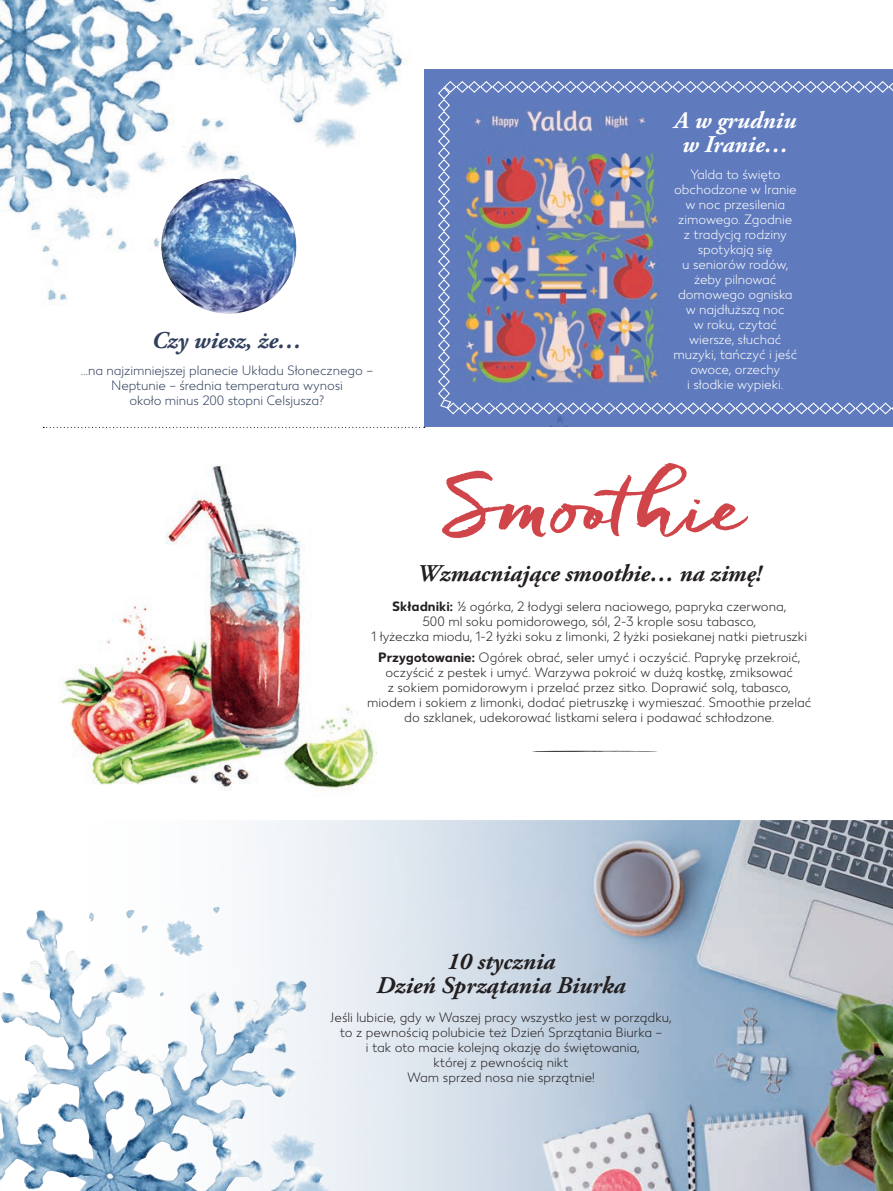
<style>
.page{position:relative;width:893px;height:1191px;background:#fff}
.page>*{position:absolute;margin:0;border:0;box-sizing:border-box;transform-origin:0 0}
.t1{font:85.95px "Freeland";color:#d0454a}
.przepisy_Beata_tytul{font:italic 700 24px/24px "Adobe Garamond Pro";letter-spacing:-.005em;color:#231f20;text-align:center}
.Garamond_bold_italic{font:italic 700 24px/24px "Adobe Garamond Pro";color:#fff;text-align:center}
.Garamond_bold_italic-2{font:italic 700 24px "Adobe Garamond Pro";color:#30405d}
.t2{font:300 13.5px/15px "Kaufland";color:#231f20;text-align:center}
.Garamond_bold_italic-3{font:300 13.5px/15px "Kaufland";letter-spacing:-.005em;color:#fff;text-align:center}
.Garamond_bold_italic-4{font:300 13.5px/15px "Kaufland";letter-spacing:-.005em;color:#30405d;text-align:center}
.s1{font-weight:700}
</style>
<div class="page">
<img style="left:60px;top:464px;width:316px;height:326px">
<img style="left:47px;top:821px;width:846px;height:370px">
<img style="left:0;top:0;width:404px;height:301px">
<img style="left:0;top:896px;width:220px;height:127px">
<div style="left:424px;top:70px;width:469px;height:357px;background:#607bbd"></div>
<svg style="left:437px;top:80px;width:456px;height:335px;background:#7181b4"></svg>
<svg style="left:532px;top:750px;width:126px;height:2px"></svg>
<img style="left:161px;top:179px;width:137px;height:135px">
<svg style="left:43px;top:427px;width:382px;height:1px"></svg>
<p class="Garamond_bold_italic-2" style="left:152px;top:327px;width:151px">Czy wiesz, że…</p>
<p class="Garamond_bold_italic-4" style="left:81px;top:364px;width:294px">…na najzimniejszej planecie Układu Słonecznego –<br>Neptunie – średnia temperatura wynosi<br>około minus 200 stopni Celsjusza?</p>
<p class="Garamond_bold_italic" style="left:675px;top:108px;width:123px">A w grudniu w Iranie…</p>
<p class="Garamond_bold_italic-3" style="left:673px;top:167px;width:125px">Yalda to święto obchodzone w Iranie w noc przesilenia zimowego. Zgodnie<br>z tradycją rodziny spotykają się<br>u seniorów rodów, żeby pilnować domowego ogniska w najdłuższą noc<br>w roku, czytać wiersze, słuchać muzyki, tańczyć i jeść owoce, orzechy<br>i słodkie wypieki.</p>
<p class="t1" style="left:446px;top:451px;width:302px">Smoothie</p>
<p class="przepisy_Beata_tytul" style="left:417px;top:562px;width:347px">Wzmacniające smoothie… na zimę!</p>
<p class="t2" style="left:371px;top:599px;width:437px"><span class="s1">Składniki:</span> ½ ogórka, 2 łodygi selera naciowego, papryka czerwona,<br>500 ml soku pomidorowego, sól, 2-3 krople sosu tabasco,<br>1 łyżeczka miodu, 1-2 łyżki soku z limonki, 2 łyżki posiekanej natki pietruszki</p>
<p class="t2" style="left:367px;top:650px;width:446px"><span class="s1">Przygotowanie:</span> Ogórek obrać, seler umyć i oczyścić. Paprykę przekroić, oczyścić z pestek i umyć. Warzywa pokroić w dużą kostkę, zmiksować<br>z sokiem pomidorowym i przelać przez sitko. Doprawić solą, tabasco, miodem i sokiem z limonki, dodać pietruszkę i wymieszać. Smoothie przelać do szklanek, udekorować listkami selera i podawać schłodzone.</p>
<p class="przepisy_Beata_tytul" style="left:376px;top:949px;width:251px">10 stycznia<br>Dzień Sprzątania Biurka</p>
<p class="t2" style="left:330px;top:1010px;width:343px">Jeśli lubicie, gdy w Waszej pracy wszystko jest w porządku, to z pewnością polubicie też Dzień Sprzątania Biurka –<br>i tak oto macie kolejną okazję do świętowania,<br>której z pewnością nikt<br>Wam sprzed nosa nie sprzątnie!</p>
</div>
